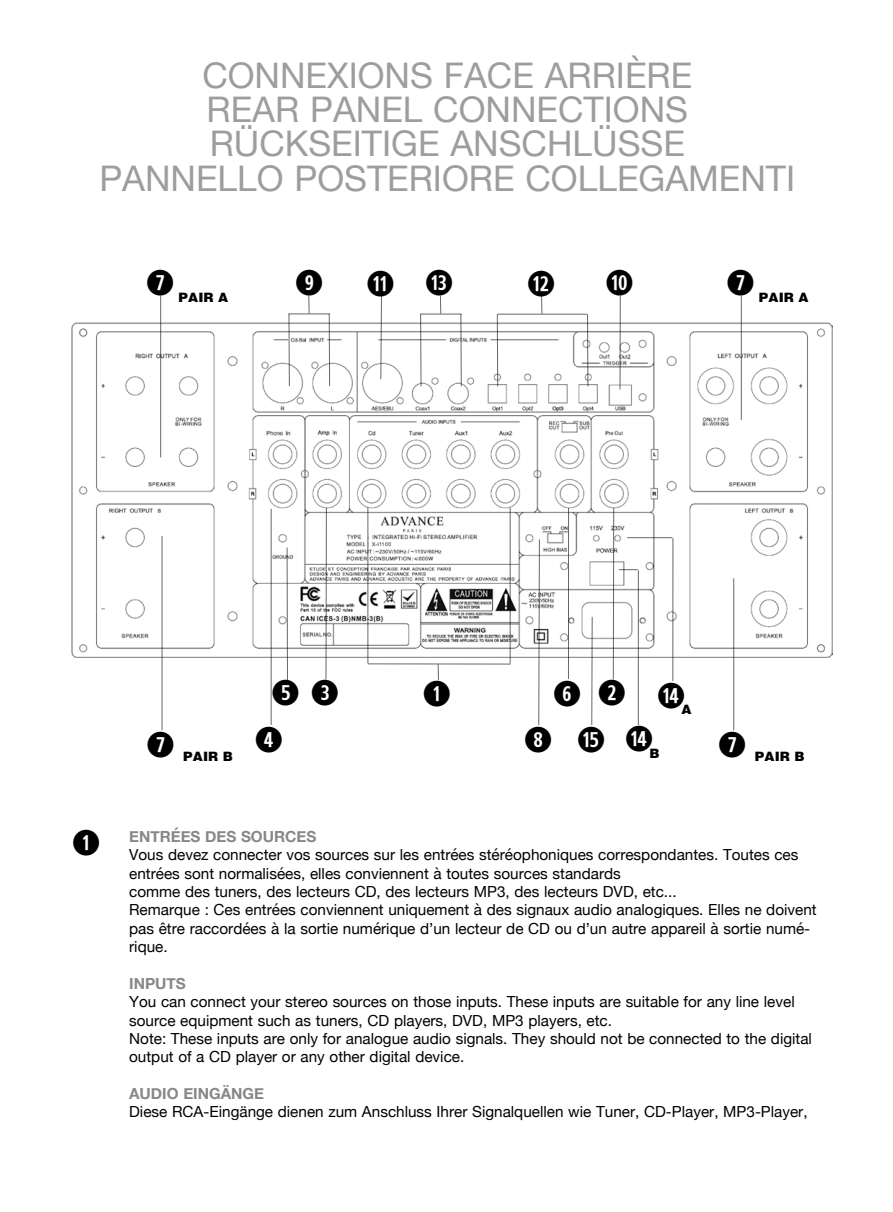
<style>
.page{position:relative;width:893px;height:1212px;background:#fff}
.page>*{position:absolute;margin:0;border:0;box-sizing:border-box;transform-origin:0 0}
.t1{font:35.25px/34.3px "Helvetica Neue";color:#9d9d9c;text-align:center}
.t2{font:700 34.35px "Combi Numerals Pro";color:#000}
.t3{font:15.3px/18.3px "Helvetica Neue";color:#000}
.t4{font:700 15.3px "Helvetica Neue";color:#878787}
.t5{font:900 13.2px "Helvetica";color:#000}
</style>
<div class="page">
<img style="left:72px;top:322px;width:761px;height:336px">
<hr style="left:510px;top:508px;width:1px;height:155px;background:#000">
<hr style="left:368px;top:663px;width:143px;height:1px;background:#000">
<svg style="left:438px;top:664px;width:1px;height:16px"></svg>
<hr style="left:613px;top:508px;width:1px;height:171px;background:#000">
<svg style="left:538px;top:538px;width:2px;height:187px"></svg>
<hr style="left:367px;top:508px;width:1px;height:155px;background:#000">
<hr style="left:271px;top:509px;width:1px;height:216px;background:#000">
<hr style="left:160px;top:296px;width:1px;height:161px;background:#000">
<hr style="left:568px;top:508px;width:1px;height:171px;background:#000">
<hr style="left:619px;top:296px;width:2px;height:93px;background:#000">
<hr style="left:672px;top:538px;width:1px;height:143px;background:#000">
<hr style="left:420px;top:314px;width:42px;height:1px;background:#000">
<hr style="left:325px;top:508px;width:2px;height:171px;background:#000">
<hr style="left:287px;top:547px;width:1px;height:135px;background:#000">
<hr style="left:420px;top:314px;width:1px;height:72px;background:#000">
<svg style="left:380px;top:296px;width:2px;height:84px"></svg>
<hr style="left:741px;top:296px;width:1px;height:124px;background:#000">
<hr style="left:733px;top:578px;width:1px;height:152px;background:#000">
<hr style="left:162px;top:536px;width:1px;height:194px;background:#000">
<hr style="left:460px;top:314px;width:2px;height:72px;background:#000">
<svg style="left:440px;top:296px;width:1px;height:18px"></svg>
<hr style="left:497px;top:314px;width:90px;height:1px;background:#000">
<hr style="left:497px;top:314px;width:1px;height:72px;background:#000">
<hr style="left:587px;top:314px;width:1px;height:72px;background:#000">
<svg style="left:541px;top:296px;width:1px;height:18px"></svg>
<hr style="left:627px;top:537px;width:45px;height:1px;background:#000">
<hr style="left:591px;top:617px;width:2px;height:108px;background:#000">
<hr style="left:288px;top:313px;width:42px;height:1px;background:#000">
<hr style="left:288px;top:314px;width:2px;height:72px;background:#000">
<hr style="left:329px;top:314px;width:1px;height:72px;background:#000">
<svg style="left:308px;top:296px;width:2px;height:17px"></svg>
<hr style="left:638px;top:570px;width:1px;height:155px;background:#000">
<svg style="left:619px;top:569px;width:19px;height:1px"></svg>
<h1 class="t1" style="left:99px;top:60px;width:697px">CONNEXIONS FACE ARRIÈRE<br>REAR PANEL CONNECTIONS<br>RÜCKSEITIGE ANSCHLÜSSE<br>PANNELLO POSTERIORE COLLEGAMENTI</h1>
<h2 class="t2" style="left:146px;top:270px;width:30px">U</h2>
<h2 class="t2" style="left:295px;top:270px;width:30px">O</h2>
<h2 class="t2" style="left:425px;top:270px;width:30px">F</h2>
<h2 class="t2" style="left:527px;top:271px;width:30px">D</h2>
<h2 class="t2" style="left:605px;top:270px;width:30px">A</h2>
<h2 class="t2" style="left:367px;top:271px;width:30px">S</h2>
<p class="t5" style="left:179px;top:289px;width:51px">PAIR A</p>
<h2 class="t2" style="left:726px;top:270px;width:30px">U</h2>
<p class="t5" style="left:759px;top:289px;width:51px">PAIR A</p>
<h2 class="t2" style="left:72px;top:829px;width:30px">Q</h2>
<h2 class="t2" style="left:146px;top:731px;width:30px">U</h2>
<p class="t5" style="left:183px;top:748px;width:51px">PAIR B</p>
<h2 class="t2" style="left:272px;top:680px;width:69px">T E</h2>
<h2 class="t2" style="left:423px;top:680px;width:30px">Q</h2>
<h2 class="t2" style="left:598px;top:680px;width:30px">W</h2>
<h2 class="t2" style="left:255px;top:726px;width:30px">R</h2>
<h2 class="t2" style="left:553px;top:680px;width:30px">Y</h2>
<h2 class="t2" style="left:657px;top:682px;width:30px">G</h2>
<p class="t5" style="left:682px;top:702px;width:12px">A</p>
<h2 class="t2" style="left:625px;top:726px;width:30px">G</h2>
<p class="t5" style="left:650px;top:745px;width:12px">B</p>
<h2 class="t2" style="left:524px;top:726px;width:30px">I</h2>
<h2 class="t2" style="left:577px;top:726px;width:30px">H</h2>
<h2 class="t2" style="left:718px;top:732px;width:30px">U</h2>
<p class="t5" style="left:755px;top:748px;width:51px">PAIR B</p>
<p class="t4" style="left:129px;top:824px;width:189px">ENTRÉES DES SOURCES</p>
<p class="t3" style="left:129px;top:847px;width:689px">Vous devez connecter vos sources sur les entrées stéréophoniques correspondantes. Toutes ces entrées sont normalisées, elles conviennent à toutes sources standards<br>comme des tuners, des lecteurs CD, des lecteurs MP3, des lecteurs DVD, etc...<br>Remarque : Ces entrées conviennent uniquement à des signaux audio analogiques. Elles ne doivent pas être raccordées à la sortie numérique d’un lecteur de CD ou d’un autre appareil à sortie numé&shy;rique.</p>
<p class="t4" style="left:129px;top:971px;width:58px">INPUTS</p>
<p class="t3" style="left:129px;top:993px;width:684px">You can connect your stereo sources on those inputs. These inputs are suitable for any line level source equipment such as tuners, CD players, DVD, MP3 players, etc.<br>Note: These inputs are only for analogue audio signals. They should not be connected to the digital output of a CD player or any other digital device.</p>
<p class="t4" style="left:129px;top:1081px;width:136px">AUDIO EINGÄNGE</p>
<p class="t3" style="left:129px;top:1103px;width:680px">Diese RCA-Eingänge dienen zum Anschluss Ihrer Signalquellen wie Tuner, CD-Player, MP3-Player,</p>
</div>
